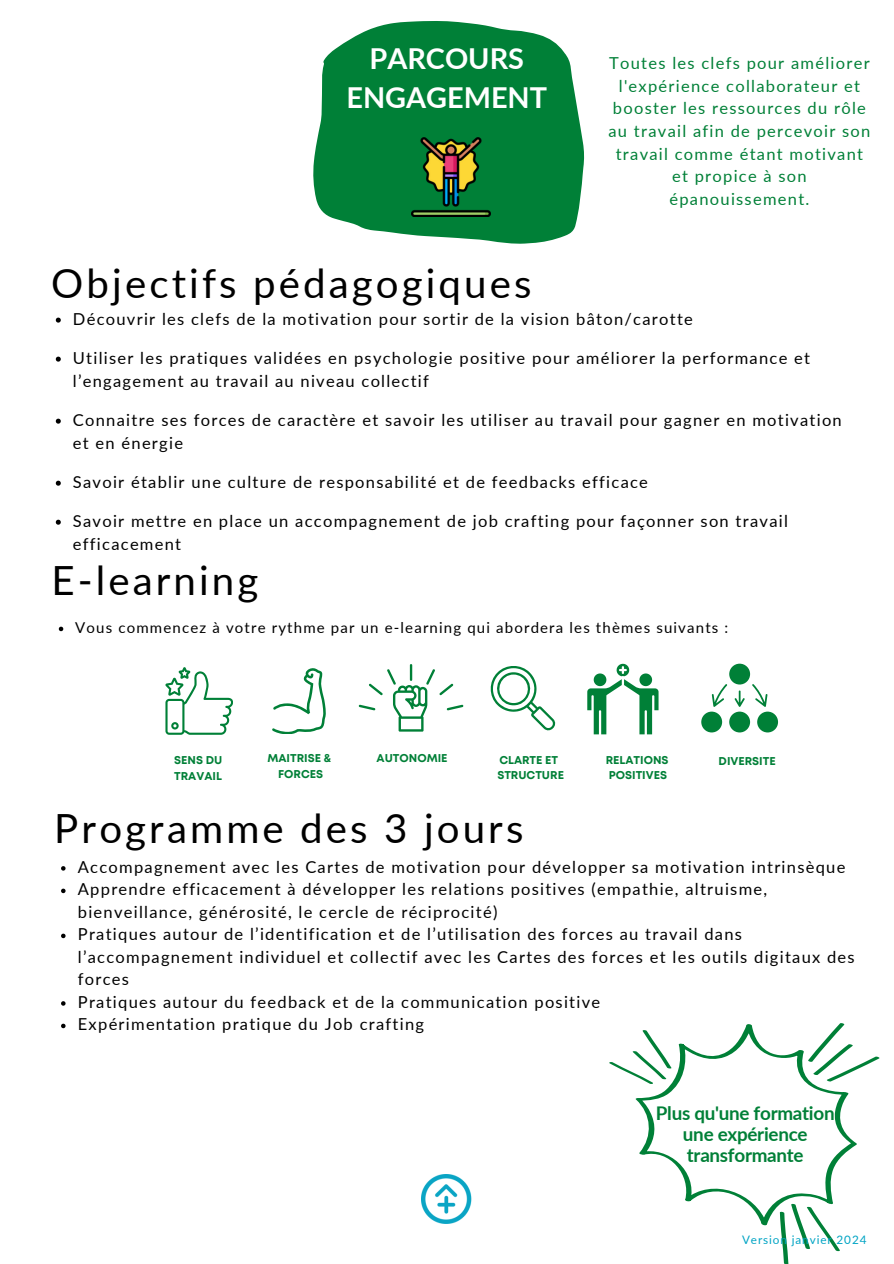
<style>
.page{position:relative;width:894px;height:1264px;background:#fff}
.page>*{position:absolute;margin:0;border:0;box-sizing:border-box;transform-origin:0 0}
.t1{font:40.2px "Lato";letter-spacing:.075em;color:#000}
.t2{font:700 28.8px/39.5px "Lato";color:#fff;text-align:center}
.t3{font:700 18.9px/21.3px "Lato";letter-spacing:-.015em;color:#008037;text-align:center}
.t4{font:16.5px/23px "Lato";letter-spacing:.075em;color:#000}
.t5{font:16.5px/22.5px "Lato";letter-spacing:.075em;color:#008037;text-align:center}
.t6{font:15px "Lato";letter-spacing:.075em;color:#000}
.t7{font:11.7px "Lato";letter-spacing:.075em;color:#00a4c4}
.t8{font:700 11.25px/15.5px "Mont";color:#008037}
</style>
<div class="page">
<img style="left:421px;top:1174px;width:51px;height:49px">
<svg style="left:56px;top:317px;width:5px;height:5px"></svg>
<svg style="left:56px;top:356px;width:5px;height:5px"></svg>
<svg style="left:56px;top:418px;width:5px;height:5px"></svg>
<svg style="left:56px;top:480px;width:5px;height:5px"></svg>
<svg style="left:56px;top:519px;width:5px;height:5px"></svg>
<svg style="left:59px;top:626px;width:4px;height:5px"></svg>
<svg style="left:61px;top:866px;width:5px;height:4px"></svg>
<svg style="left:61px;top:888px;width:5px;height:5px"></svg>
<svg style="left:61px;top:933px;width:5px;height:5px"></svg>
<svg style="left:61px;top:1001px;width:5px;height:4px"></svg>
<svg style="left:61px;top:1023px;width:5px;height:5px"></svg>
<svg style="left:272px;top:668px;width:54px;height:66px"></svg>
<svg style="left:358px;top:664px;width:105px;height:67px"></svg>
<svg style="left:587px;top:663px;width:71px;height:71px"></svg>
<div style="left:729px;top:663px;width:20px;height:21px;background:#008037;border-radius:50%"></div>
<div style="left:701px;top:711px;width:21px;height:21px;background:#008037;border-radius:50%"></div>
<div style="left:757px;top:711px;width:20px;height:21px;background:#008037;border-radius:50%"></div>
<div style="left:729px;top:711px;width:20px;height:21px;background:#008037;border-radius:50%"></div>
<svg style="left:711px;top:684px;width:16px;height:23px"></svg>
<svg style="left:752px;top:684px;width:15px;height:23px"></svg>
<svg style="left:734px;top:690px;width:10px;height:17px"></svg>
<svg style="left:490px;top:666px;width:66px;height:65px"></svg>
<svg style="left:165px;top:667px;width:68px;height:67px"></svg>
<svg style="left:313px;top:21px;width:271px;height:223px;fill:#008037"></svg>
<img style="left:411px;top:137px;width:79px;height:79px">
<svg style="left:635px;top:1024px;width:222px;height:202px"></svg>
<svg style="left:769px;top:1202px;width:78px;height:61px"></svg>
<svg style="left:609px;top:1029px;width:69px;height:56px"></svg>
<svg style="left:807px;top:1023px;width:73px;height:67px"></svg>
<h5 class="t2" style="left:346px;top:38px;width:202px">PARCOURS<br>ENGAGEMENT</h5>
<h1 class="t5" style="left:608px;top:52px;width:263px">Toutes les clefs pour améliorer l'expérience collaborateur et booster les ressources du rôle au travail afin de percevoir son travail comme étant motivant et propice à son épanouissement.</h1>
<p class="t1" style="left:51px;top:258px;width:481px">Objectifs pédagogiques</p>
<h2 class="t4" style="left:73px;top:307px;width:621px">Découvrir les clefs de la motivation pour sortir de la vision bâton/carotte</h2>
<h4 class="t4" style="left:73px;top:346px;width:738px">Utiliser les pratiques validées en psychologie positive pour améliorer la performance et l’engagement au travail au niveau collectif</h4>
<h1 class="t4" style="left:73px;top:408px;width:770px">Connaitre ses forces de caractère et savoir les utiliser au travail pour gagner en motivation et en énergie</h1>
<p class="t4" style="left:73px;top:470px;width:576px">Savoir établir une culture de responsabilité et de feedbacks efficace</p>
<p class="t4" style="left:73px;top:509px;width:716px">Savoir mettre en place un accompagnement de job crafting pour façonner son travail efficacement</p>
<p class="t1" style="left:51px;top:555px;width:208px">E-learning</p>
<p class="t6" style="left:75px;top:618px;width:654px">Vous commencez à votre rythme par un e-learning qui abordera les thèmes suivants :</p>
<h5 class="t8" style="left:174px;top:753px;width:50px">SENS DU<br>TRAVAIL</h5>
<h5 class="t8" style="left:376px;top:751px;width:72px">AUTONOMIE</h5>
<p class="t8" style="left:267px;top:751px;width:65px;text-align:center">MAITRISE &amp;<br>FORCES</p>
<p class="t8" style="left:605px;top:753px;width:64px">RELATIONS<br>POSITIVES</p>
<h5 class="t8" style="left:499px;top:753px;width:60px">CLARTE ET</h5>
<p class="t8" style="left:718px;top:754px;width:59px">DIVERSITE</p>
<h5 class="t8" style="left:497px;top:768px;width:68px">STRUCTURE</h5>
<p class="t1" style="left:54px;top:803px;width:470px">Programme des 3 jours</p>
<h1 class="t4" style="left:78px;top:855px;width:768px">Accompagnement avec les Cartes de motivation pour développer sa motivation intrinsèque</h1>
<p class="t4" style="left:78px;top:877px;width:690px;line-height:22.5px">Apprendre efficacement à développer les relations positives (empathie, altruisme, bienveillance, générosité, le cercle de réciprocité)</p>
<p class="t4" style="left:78px;top:922px;width:778px;line-height:22.5px">Pratiques autour de l’identification et de l’utilisation des forces au travail dans l’accompagnement individuel et collectif avec les Cartes des forces et les outils digitaux des forces</p>
<p class="t4" style="left:78px;top:990px;width:523px">Pratiques autour du feedback et de la communication positive</p>
<p class="t4" style="left:78px;top:1012px;width:347px">Expérimentation pratique du Job crafting</p>
<p class="t3" style="left:655px;top:1101px;width:180px">Plus qu'une formation une expérience transformante</p>
<p class="t7" style="left:741px;top:1232px;width:126px">Version janvier 2024</p>
</div>
